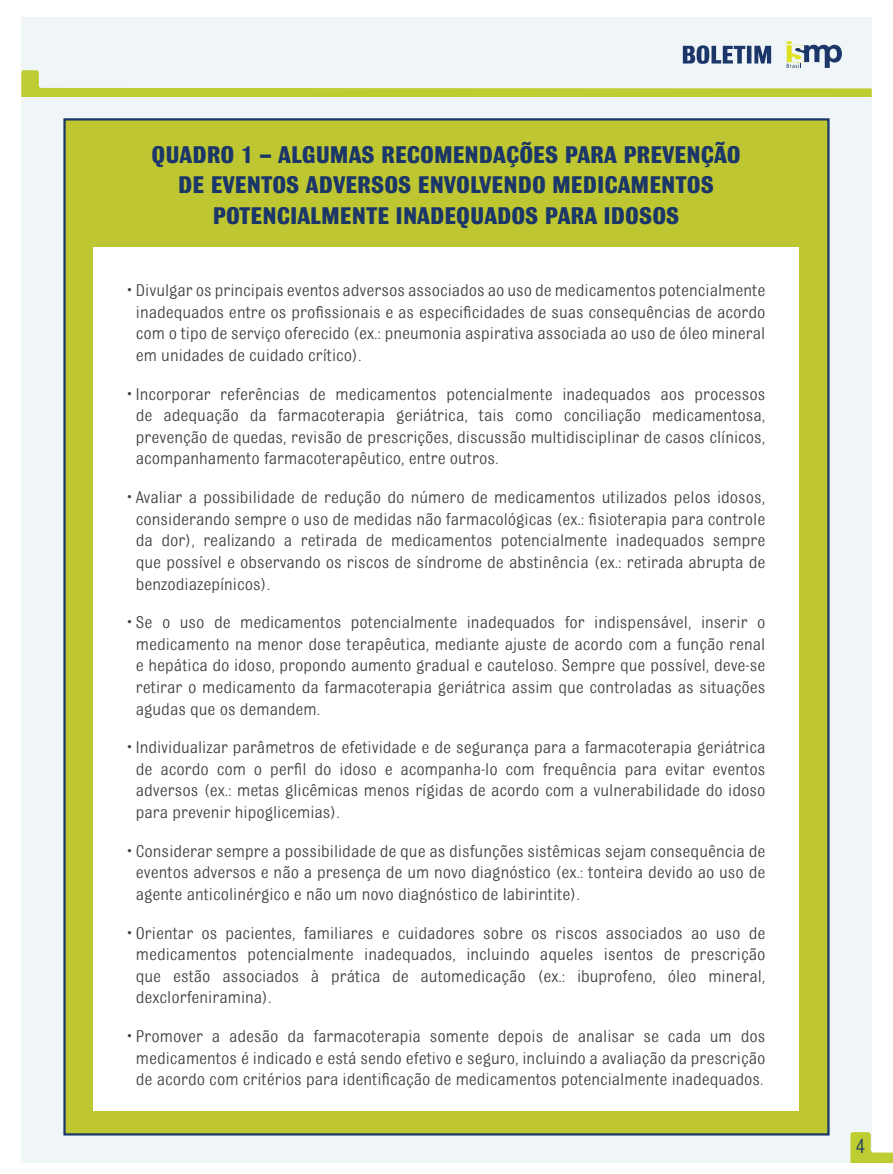
<style>
.page{position:relative;width:893px;height:1174px;background:#fff}
.page>*{position:absolute;margin:0;border:0;box-sizing:border-box;transform-origin:0 0}
.t1{font:700 25.5px/30.6px "Bulldog";color:#1b3668;text-align:center}
.t2{font:21.6px "Bulldog";color:#1b3668}
.t3{font:18px/21.6px "Bulldog";color:#414042;text-align:justify}
</style>
<div class="page">
<div style="left:21px;top:18px;width:851px;height:1145px;background:#f0f5f8"></div>
<svg style="left:21px;top:41px;width:851px;height:56px"></svg>
<svg style="left:850px;top:1132px;width:43px;height:31px"></svg>
<div style="left:63px;top:118px;width:767px;height:1017px;background:#bec731;border:2px solid #1b3668"></div>
<div style="left:94px;top:247px;width:705px;height:863px;background:#fff"></div>
<h1 class="t1" style="left:152px;top:139px;width:591px">QUADRO 1 – ALGUMAS RECOMENDAÇÕES PARA PREVENÇÃO<br>DE EVENTOS ADVERSOS ENVOLVENDO MEDICAMENTOS<br>POTENCIALMENTE INADEQUADOS PARA IDOSOS</h1>
<p class="t3" style="left:136px;top:279px;width:631px;text-indent:-8px">• Divulgar os principais eventos adversos associados ao uso de medicamentos potencialmente inadequados entre os profissionais e as especificidades de suas consequências de acordo com o tipo de serviço oferecido (ex.: pneumonia aspirativa associada ao uso de óleo mineral em unidades de cuidado crítico).</p>
<p class="t3" style="left:136px;top:383px;width:631px;text-indent:-8px">• Incorporar referências de medicamentos potencialmente inadequados aos processos de adequação da farmacoterapia geriátrica, tais como conciliação medicamentosa, prevenção de quedas, revisão de prescrições, discussão multidisciplinar de casos clínicos, acompanhamento farmacoterapêutico, entre outros.</p>
<p class="t3" style="left:136px;top:486px;width:631px;text-indent:-8px">• Avaliar a possibilidade de redução do número de medicamentos utilizados pelos idosos, considerando sempre o uso de medidas não farmacológicas (ex.: fisioterapia para controle da dor), realizando a retirada de medicamentos potencialmente inadequados sempre que possível e observando os riscos de síndrome de abstinência (ex.: retirada abrupta de benzodiazepínicos).</p>
<p class="t3" style="left:136px;top:611px;width:631px;text-indent:-8px">• Se o uso de medicamentos potencialmente inadequados for indispensável, inserir o medicamento na menor dose terapêutica, mediante ajuste de acordo com a função renal e hepática do idoso, propondo aumento gradual e cauteloso. Sempre que possível, deve-se retirar o medicamento da farmacoterapia geriátrica assim que controladas as situações agudas que os demandem.</p>
<p class="t3" style="left:136px;top:736px;width:631px;text-indent:-8px">• Individualizar parâmetros de efetividade e de segurança para a farmacoterapia geriátrica de acordo com o perfil do idoso e acompanha-lo com frequência para evitar eventos adversos (ex.: metas glicêmicas menos rígidas de acordo com a vulnerabilidade do idoso para prevenir hipoglicemias).</p>
<p class="t3" style="left:136px;top:840px;width:631px;text-indent:-8px">• Considerar sempre a possibilidade de que as disfunções sistêmicas sejam consequência de eventos adversos e não a presença de um novo diagnóstico (ex.: tonteira devido ao uso de agente anticolinérgico e não um novo diagnóstico de labirintite).</p>
<p class="t3" style="left:136px;top:921px;width:631px;text-indent:-8px">• Orientar os pacientes, familiares e cuidadores sobre os riscos associados ao uso de medicamentos potencialmente inadequados, incluindo aqueles isentos de prescrição que estão associados à prática de automedicação (ex.: ibuprofeno, óleo mineral, dexclorfeniramina).</p>
<p class="t3" style="left:128px;top:1025px;width:639px;text-align:center">• Promover a adesão da farmacoterapia somente depois de analisar se cada um dos medicamentos é indicado e está sendo efetivo e seguro, incluindo a avaliação da prescrição de acordo com critérios para identificação de medicamentos potencialmente inadequados.</p>
<p class="t2" style="left:856px;top:1135px;width:11px">4</p>
</div>
